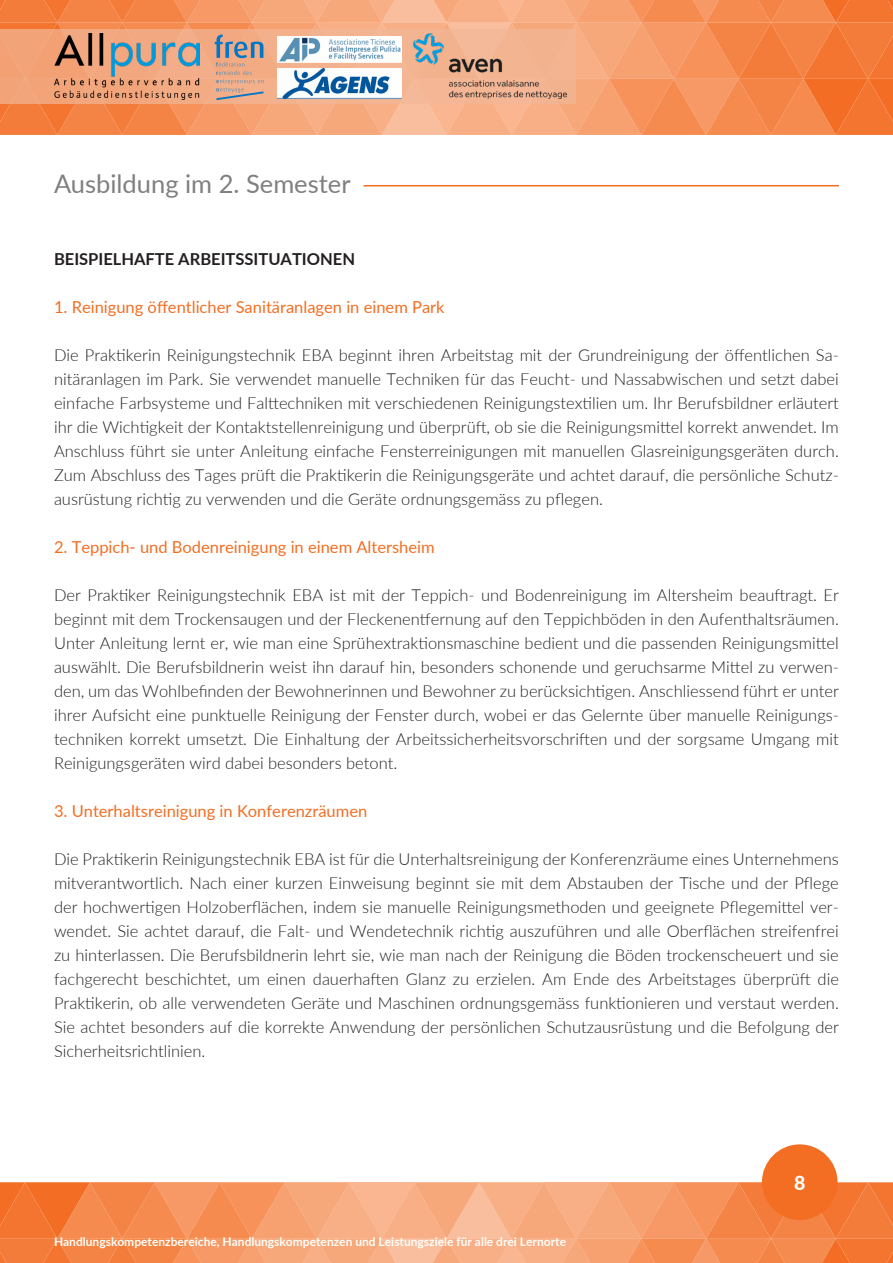
<style>
.page{position:relative;width:893px;height:1263px;background:#fff}
.page>*{position:absolute;margin:0;border:0;box-sizing:border-box;transform-origin:0 0}
.Zwischenüberschrift_1__Ebene{font:25.5px "Lato";color:#7f7f7f}
.t1{font:800 19.5px "Lato";color:#fffefa}
.Fließtextabsätze{font:300 16.5px/24px "Lato";color:#231f20;text-align:justify}
.Fließtextabsätze-2{font:16.5px "Lato";color:#f36e23}
.Zwischenüberschrift_2__Ebene{font:700 16.5px "Lato";color:#231f20}
.t2{font:700 12px "Lato";color:#fffefa}
</style>
<div class="page">
<svg style="left:0;top:1182px;width:893px;height:81px;background:#f59763"></svg>
<div style="left:762px;top:1144px;width:75px;height:76px;background:#f36e23;border-radius:50%"></div>
<svg style="left:0;top:0;width:893px;height:135px;background:#f19969"></svg>
<img style="left:277px;top:36px;width:125px;height:27px">
<img style="left:277px;top:68px;width:125px;height:30px">
<img style="left:54px;top:34px;width:146px;height:65px">
<hr style="left:364px;top:185px;width:475px;height:1px;background:#f36e23">
<p class="Zwischenüberschrift_1__Ebene" style="left:54px;top:165px;width:298px">Ausbildung im 2. Semester</p>
<p class="Zwischenüberschrift_2__Ebene" style="left:54px;top:247px;width:303px">BEISPIELHAFTE ARBEITSSITUATIONEN</p>
<p class="Fließtextabsätze-2" style="left:54px;top:295px;width:392px">1. Reinigung öffentlicher Sanitäranlagen in einem Park</p>
<p class="Fließtextabsätze" style="left:54px;top:342px;width:786px">Die Praktikerin Reinigungstechnik EBA beginnt ihren Arbeitstag mit der Grundreinigung der öffentlichen Sa&shy;nitäranlagen im Park. Sie verwendet manuelle Techniken fü r das Feucht- und Nassabwischen und setzt dabei einfache Farbsysteme und Falttechniken mit verschiedenen Reinigungstextilien um. Ihr Berufsbildner erläutert ihr die Wichtigkeit der Kontaktstellenreinigung und ü berprüft, ob sie die Reinigungsmittel korrekt anwendet. Im Anschluss fü hrt sie unter Anleitung einfache Fensterreinigungen mit manuellen Glasreinigungsgeräten durch.<br>Zum Abschluss des Tages prüft die Praktikerin die Reinigungsgeräte und achtet darauf, die persönliche Schutz&shy;ausrüstung richtig zu verwenden und die Geräte ordnungsgemäss zu pflegen.</p>
<p class="Fließtextabsätze-2" style="left:54px;top:535px;width:382px">2. Teppich- und Bodenreinigung in einem Altersheim</p>
<p class="Fließtextabsätze" style="left:54px;top:582px;width:786px">Der Praktiker Reinigungstechnik EBA ist mit der Teppich- und Bodenreinigung im Altersheim beauftragt. Er beginnt mit dem Trockensaugen und der Fleckenentfernung auf den Teppichböden in den Aufenthaltsräumen.<br>Unter Anleitung lernt er, wie man eine Sprü hextraktionsmaschine bedient und die passenden Reinigungsmittel auswählt. Die Berufsbildnerin weist ihn darauf hin, besonders schonende und geruchsarme Mittel zu verwen&shy;den, um das Wohlbefinden der Bewohnerinnen und Bewohner zu berücksichtigen. Anschliessend fü hrt er unter ihrer Aufsicht eine punktuelle Reinigung der Fenster durch, wobei er das Gelernte ü ber manuelle Reinigungs&shy;techniken korrekt umsetzt. Die Einhaltung der Arbeitssicherheitsvorschriften und der sorgsame Umgang mit Reinigungsgeräten wird dabei besonders betont.</p>
<p class="Fließtextabsätze-2" style="left:54px;top:799px;width:315px">3. Unterhaltsreinigung in Konferenzräumen</p>
<p class="Fließtextabsätze" style="left:54px;top:846px;width:786px">Die Praktikerin Reinigungstechnik EBA ist fü r die Unterhaltsreinigung der Konferenzräume eines Unternehmens mitverantwortlich. Nach einer kurzen Einweisung beginnt sie mit dem Abstauben der Tische und der Pflege der hochwertigen Holzoberflächen, indem sie manuelle Reinigungsmethoden und geeignete Pflegemittel ver&shy;wendet. Sie achtet darauf, die Falt- und Wendetechnik richtig auszufü hren und alle Oberflächen streifenfrei zu hinterlassen. Die Berufsbildnerin lehrt sie, wie man nach der Reinigung die Böden trockenscheuert und sie fachgerecht beschichtet, um einen dauerhaften Glanz zu erzielen. Am Ende des Arbeitstages ü berprüft die Praktikerin, ob alle verwendeten Geräte und Maschinen ordnungsgemäss funktionieren und verstaut werden.<br>Sie achtet besonders auf die korrekte Anwendung der persönlichen Schutzausrüstung und die Befolgung der Sicherheitsrichtlinien.</p>
<p class="t2" style="left:54px;top:1233px;width:514px">Handlungskompetenzbereiche, Handlungskompetenzen und Leistungsziele für alle drei Lernorte</p>
<p class="t1" style="left:794px;top:1168px;width:13px">8</p>
</div>
